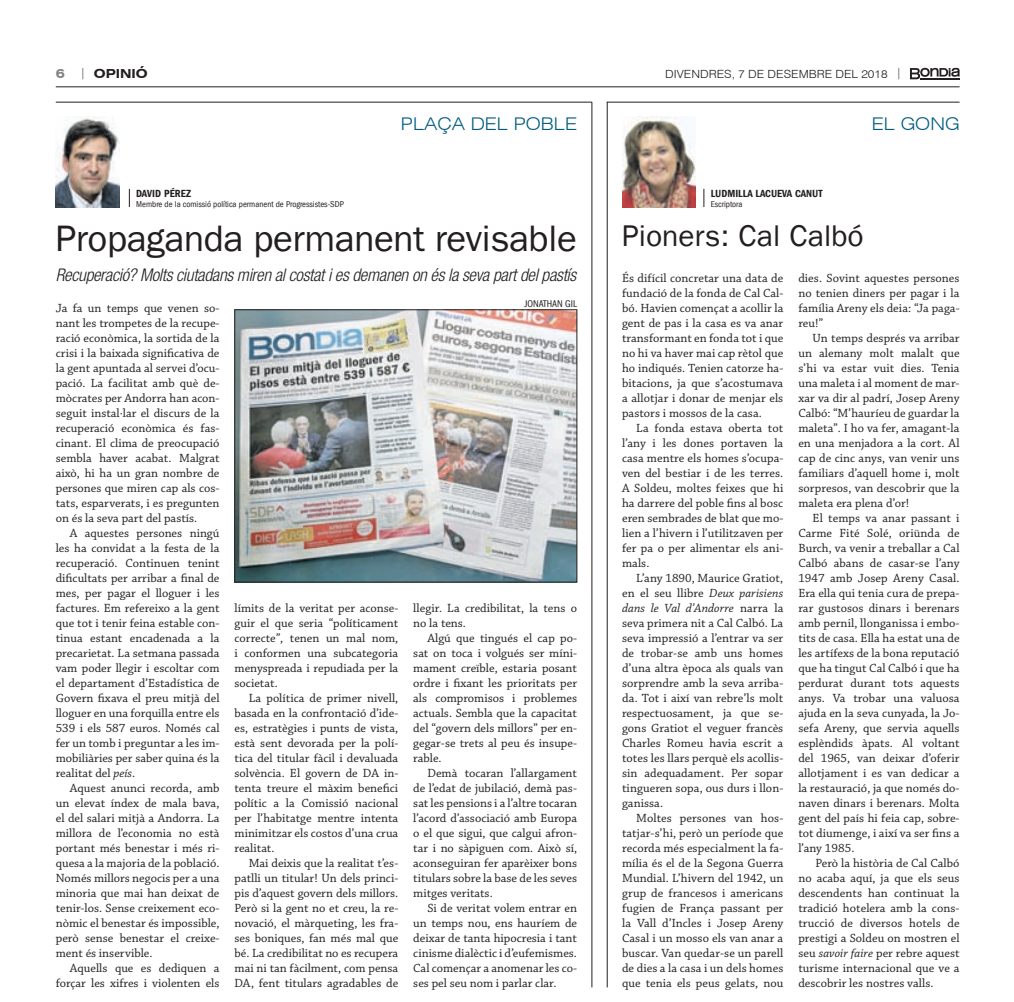
<style>
.page{position:relative;width:1014px;height:1002px;background:#fff}
.page>*{position:absolute;margin:0;border:0;box-sizing:border-box;transform-origin:0 0}
.t1{font:36.88px "Franklin Gothic LT";letter-spacing:-.01em;color:#231f20}
.t2{font:30px "Franklin Gothic LT";color:#231f20}
.t3{font:italic 300 condensed 17.5px "Helvetica Neue LT Std";letter-spacing:-.015em;color:#231f20}
.t4{font:300 expanded 17.5px "Swiss 721 BT";color:#005b7f}
.t5{font:12.5px/15px "Chaparral Pro";color:#231f20;text-align:justify}
.t6{font:700 expanded 12.5px "Swiss 721 BT";color:#231f20}
.t7{font:700 expanded 12.5px "Swiss 721 BT";color:#808285}
.t8{font:300 11.25px "Swiss 721 BT";color:#231f20;scale:1.1 1}
.t9{font:600 condensed 10.62px "Franklin Gothic LT";color:#231f20}
.t10{font:condensed 10px "Franklin Gothic LT";color:#231f20}
.t11{font:condensed 8.75px "Franklin Gothic LT";color:#231f20}
.s1{font-style:italic}
</style>
<div class="page">
<hr style="left:56px;top:87px;width:903px;height:1px;background:#231f20">
<svg style="left:910px;top:68px;width:49px;height:11px"></svg>
<hr style="left:592px;top:102px;width:1px;height:885px;background:#231f20">
<hr style="left:56px;top:102px;width:536px;height:1px;background:#231f20">
<hr style="left:607px;top:102px;width:1px;height:885px;background:#231f20">
<hr style="left:607px;top:102px;width:352px;height:1px;background:#231f20">
<img style="left:237px;top:311px;width:338px;height:269px">
<div style="left:235px;top:309px;width:342px;height:273px;border:1px solid #231f20"></div>
<img style="left:56px;top:117px;width:64px;height:90px">
<svg style="left:129px;top:189px;width:1px;height:18px"></svg>
<img style="left:622px;top:117px;width:74px;height:90px">
<svg style="left:703px;top:189px;width:1px;height:18px"></svg>
<p class="t7" style="left:56px;top:66px;width:11px">6</p>
<p class="t6" style="left:94px;top:66px;width:55px">OPINIÓ</p>
<p class="t8" style="left:665px;top:67px;width:204px">DIVENDRES, 7 DE DESEMBRE DEL 2018</p>
<p class="t9" style="left:136px;top:187px;width:56px">DAVID PÉREZ</p>
<p class="t11" style="left:136px;top:199px;width:209px">Membre de la comissió política permanent de Progressistes-SDP</p>
<h3 class="t4" style="left:401px;top:114px;width:177px">PLAÇA DEL POBLE</h3>
<h3 class="t4" style="left:872px;top:114px;width:89px">EL GONG</h3>
<p class="t9" style="left:711px;top:187px;width:113px">LUDMILLA LACUEVA CANUT</p>
<p class="t11" style="left:711px;top:199px;width:33px">Escriptora</p>
<h2 class="t2" style="left:622px;top:219px;width:243px">Pioners: Cal Calbó</h2>
<h1 class="t1" style="left:56px;top:217px;width:523px">Propaganda permanent revisable</h1>
<h3 class="t3" style="left:56px;top:265px;width:522px">Recuperació? Molts ciutadans miren al costat i es demanen on és la seva part del pastís</h3>
<p class="t5" style="left:622px;top:271px;width:163px">És difícil concretar una data de fundació de la fonda de Cal Cal&shy;bó. Havien començat a acollir la gent de pas i la casa es va anar transformant en fonda tot i que no hi va haver mai cap rètol que ho indiqués. Tenien catorze ha&shy;bitacions, ja que s’acostumava a allotjar i donar de menjar els pastors i mossos de la casa.</p>
<p class="t5" style="left:622px;top:421px;width:163px;text-indent:14px">La fonda estava oberta tot l’any i les dones portaven la casa mentre els homes s’ocupa&shy;ven del bestiar i de les terres.<br>A Soldeu, moltes feixes que hi ha darrere del poble fins al bosc eren sembrades de blat que mo&shy;lien a l’hivern i l’utilitzaven per fer pa o per alimentar els ani&shy;mals.</p>
<p class="t5" style="left:622px;top:571px;width:163px;text-indent:14px">L’any 1890, Maurice Gratiot, en el seu llibre <span class="s1">Deux parisiens dans le Val d’Andorre</span> narra la seva primera nit a Cal Calbó. La seva impressió a l’entrar va ser de trobar-se amb uns homes d’una altra època als quals van sorprendre amb la seva arriba&shy;da. Tot i així van rebre’ls molt respectuosament, ja que se&shy;gons Gratiot el veguer francès Charles Romeu havia escrit a totes les llars perquè els acollis&shy;sin adequadament. Per sopar tingueren sopa, ous durs i llon&shy;ganissa.</p>
<p class="t5" style="left:622px;top:811px;width:163px;text-indent:14px">Moltes persones van hos&shy;tatjar-s’hi, però un període que recorda més especialment la fa&shy;mília és el de la Segona Guerra Mundial. L’hivern del 1942, un grup de francesos i americans fugien de França passant per la Vall d’Incles i Josep Areny Casal i un mosso els van anar a buscar. Van quedar-se un parell de dies a la casa i un dels homes que tenia els peus gelats, nou</p>
<p class="t5" style="left:798px;top:271px;width:163px">dies. Sovint aquestes persones no tenien diners per pagar i la família Areny els deia: “Ja paga&shy;reu!”</p>
<p class="t5" style="left:798px;top:331px;width:163px;text-indent:14px">Un temps després va arribar un alemany molt malalt que s’hi va estar vuit dies. Tenia una maleta i al moment de mar&shy;xar va dir al padrí, Josep Areny Calbó: “M’hauríeu de guardar la maleta”. I ho va fer, amagant-la en una menjadora a la cort. Al cap de cinc anys, van venir uns familiars d’aquell home i, molt sorpresos, van descobrir que la maleta era plena d’or!</p>
<p class="t5" style="left:798px;top:511px;width:163px;text-indent:14px">El temps va anar passant i Carme Fité Solé, oriünda de Burch, va venir a treballar a Cal Calbó abans de casar-se l’any 1947 amb Josep Areny Casal.<br>Era ella qui tenia cura de prepa&shy;rar gustosos dinars i berenars amb pernil, llonganissa i embo&shy;tits de casa. Ella ha estat una de les artífexs de la bona reputació que ha tingut Cal Calbó i que ha perdurat durant tots aquests anys. Va trobar una valuosa ajuda en la seva cunyada, la Jo&shy;sefa Areny, que servia aquells esplèndids àpats. Al voltant del 1965, van deixar d’oferir allotjament i es van dedicar a la restauració, ja que només do&shy;naven dinars i berenars. Molta gent del país hi feia cap, sobre&shy;tot diumenge, i així va ser fins a l’any 1985.</p>
<p class="t5" style="left:798px;top:856px;width:163px;text-indent:17px">Però la història de Cal Calbó no acaba aquí, ja que els seus descendents han continuat la tradició hotelera amb la cons&shy;trucció de diversos hotels de prestigi a Soldeu on mostren el seu <span class="s1">savoir faire</span> per rebre aquest turisme internacional que ve a descobrir les nostres valls.</p>
<p class="t10" style="left:524px;top:298px;width:54px">jonathan gil</p>
<p class="t5" style="left:56px;top:301px;width:165px">Ja fa un temps que venen so&shy;nant les trompetes de la recupe&shy;ració econòmica, la sortida de la crisi i la baixada significativa de la gent apuntada al servei d’ocu&shy;pació. La facilitat amb què de&shy;mòcrates per Andorra han acon&shy;seguit instal·lar el discurs de la recuperació econòmica és fas&shy;cinant. El clima de preocupació sembla haver acabat. Malgrat això, hi ha un gran nombre de persones que miren cap als cos&shy;tats, esparverats, i es pregunten on és la seva part del pastís.</p>
<p class="t5" style="left:56px;top:526px;width:165px;text-indent:14px">A aquestes persones ningú les ha convidat a la festa de la recuperació. Continuen tenint dificultats per arribar a final de mes, per pagar el lloguer i les factures. Em refereixo a la gent que tot i tenir feina estable con&shy;tinua estant encadenada a la precarietat. La setmana passada vam poder llegir i escoltar com el departament d’Estadística de Govern fixava el preu mitjà del lloguer en una forquilla entre els 539 i els 587 euros. Només cal fer un tomb i preguntar a les im&shy;mobiliàries per saber quina és la realitat del <span class="s1">peís</span>.</p>
<p class="t5" style="left:56px;top:781px;width:165px;text-indent:14px">Aquest anunci recorda, amb un elevat índex de mala bava, el del salari mitjà a Andorra. La millora de l’economia no està portant més benestar i més ri&shy;quesa a la majoria de la població.<br>Només millors negocis per a una minoria que mai han deixat de tenir-los. Sense creixement eco&shy;nòmic el benestar és impossible, però sense benestar el creixe&shy;ment és inservible.</p>
<p class="t5" style="left:56px;top:961px;width:165px;text-align:right">Aquells que es dediquen a forçar les xifres i violenten els</p>
<p class="t5" style="left:234px;top:601px;width:165px">límits de la veritat per aconse&shy;guir el que seria “políticament correcte”, tenen un mal nom, i conformen una subcategoria menyspreada i repudiada per la societat.</p>
<p class="t5" style="left:234px;top:691px;width:165px;text-indent:14px">La política de primer nivell, basada en la confrontació d’ide&shy;es, estratègies i punts de vista, està sent devorada per la polí&shy;tica del titular fàcil i devaluada solvència. El govern de DA in&shy;tenta treure el màxim benefici polític a la Comissió nacional per l’habitatge mentre intenta minimitzar els costos d’una crua realitat.</p>
<p class="t5" style="left:234px;top:856px;width:165px;text-indent:14px">Mai deixis que la realitat t’es&shy;patlli un titular! Un dels princi&shy;pis d’aquest govern dels millors.<br>Però si la gent no et creu, la re&shy;novació, el màrqueting, les fra&shy;ses boniques, fan més mal que bé. La credibilitat no es recupera mai ni tan fàcilment, com pensa DA, fent titulars agradables de</p>
<p class="t5" style="left:413px;top:601px;width:165px">llegir. La credibilitat, la tens o no la tens.</p>
<p class="t5" style="left:413px;top:631px;width:165px;text-indent:14px">Algú que tingués el cap po&shy;sat on toca i volgués ser míni&shy;mament creïble, estaria posant ordre i fixant les prioritats per als compromisos i problemes actuals. Sembla que la capacitat del “govern dels millors” per en&shy;gegar-se trets al peu és insupe&shy;rable.</p>
<p class="t5" style="left:413px;top:766px;width:165px;text-indent:14px">Demà tocaran l’allargament de l’edat de jubilació, demà pas&shy;sat les pensions i a l’altre tocaran l’acord d’associació amb Europa o el que sigui, que calgui afron&shy;tar i no sàpiguen com. Això sí, aconseguiran fer aparèixer bons titulars sobre la base de les seves mitges veritats.</p>
<p class="t5" style="left:413px;top:901px;width:165px;text-indent:14px">Si de veritat volem entrar en un temps nou, ens hauríem de deixar de tanta hipocresia i tant cinisme dialèctic i d’eufemismes.<br>Cal començar a anomenar les co&shy;ses pel seu nom i parlar clar.</p>
</div>
